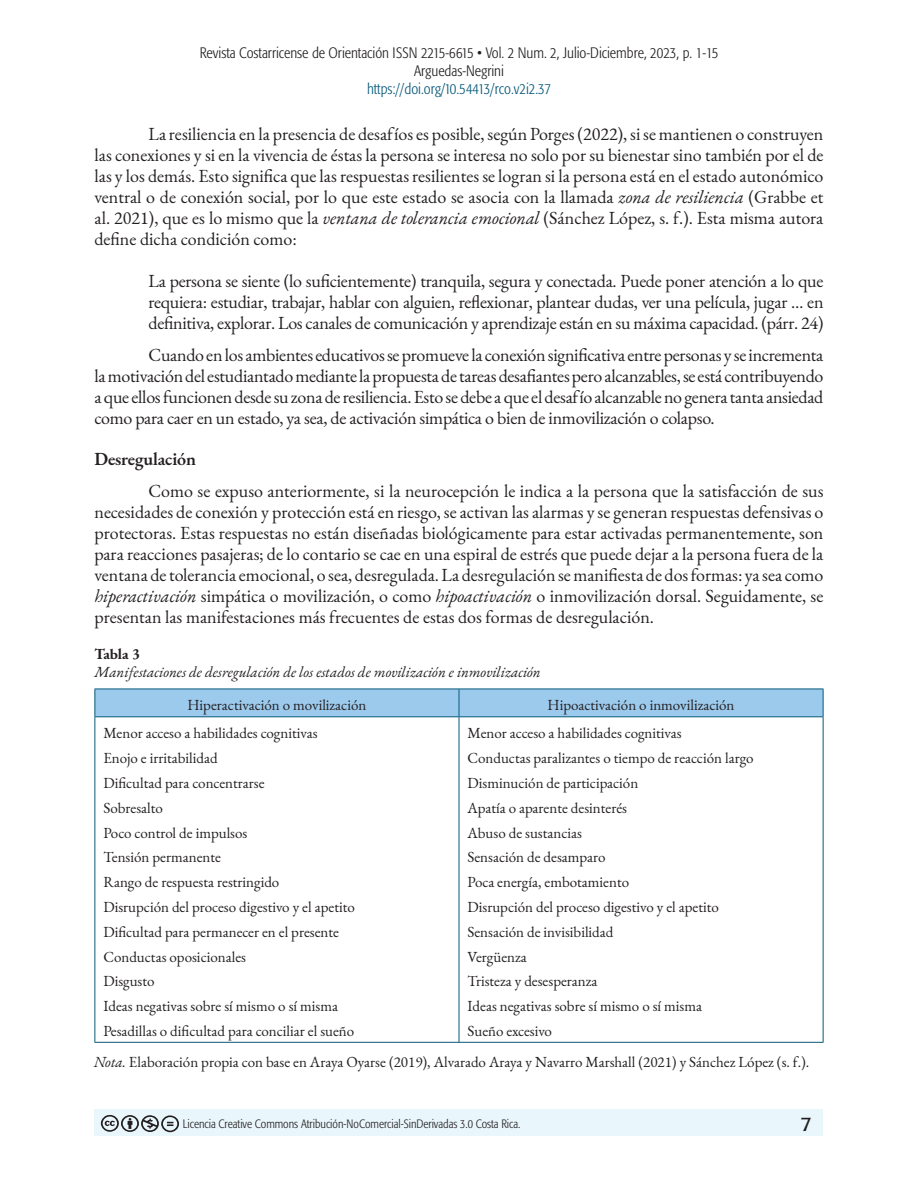
<style>
.page{position:relative;width:918px;height:1188px;background:#fff}
.page>*{position:absolute;margin:0;border:0;box-sizing:border-box;transform-origin:0 0}
.t1{font:19.5px "Formata";color:#231f20}
.TEXTO-CONTINUO{font:18px/21px "EB Garamond";color:#231f20;text-align:justify}
.CITA{font:18px/21px "EB Garamond";letter-spacing:-.015em;color:#231f20;text-align:justify}
.SUB2{font:600 18px "EB Garamond";letter-spacing:-.01em;color:#231f20}
.t2{font:15px "EB Garamond";color:#231f20}
.t3{font:300 condensed 15px/18px "Formata";color:#231f20;text-align:center}
.t4{font:italic 15px "EB Garamond";color:#231f20}
.t5{font:300 condensed 15px "Formata";color:#07597a}
.t6{font:700 15px "EB Garamond";letter-spacing:-.005em;color:#231f20}
.t7{font:300 condensed 12px "Formata";color:#231f20}
.s1{font-style:italic}
</style>
<div class="page">
<div style="left:94px;top:1110px;width:730px;height:26px;background:#e9f6fb"></div>
<svg style="left:101px;top:1115px;width:78px;height:17px"></svg>
<div style="left:94px;top:689px;width:730px;height:27px;background:#9ccaec"></div>
<hr style="left:94px;top:716px;width:365px;height:1px;background:#07597a">
<hr style="left:94px;top:717px;width:1px;height:325px;background:#07597a">
<hr style="left:459px;top:716px;width:365px;height:1px;background:#07597a">
<hr style="left:459px;top:717px;width:1px;height:325px;background:#07597a">
<hr style="left:823px;top:717px;width:1px;height:325px;background:#07597a">
<hr style="left:94px;top:1042px;width:365px;height:1px;background:#07597a">
<hr style="left:459px;top:1042px;width:365px;height:1px;background:#07597a">
<p class="t3" style="left:200px;top:44px;width:520px">Revista Costarricense de Orientación ISSN 2215-6615 • Vol. 2 Num. 2, Julio-Diciembre, 2023, p. 1-15<br>Arguedas-Negrini</p>
<p class="t5" style="left:367px;top:80px;width:185px">https://doi.org/10.54413/rco.v2i2.37</p>
<p class="TEXTO-CONTINUO" style="left:94px;top:123px;width:731px;text-indent:54px">La resiliencia en la presencia de desafíos es posible, según Porges (2022), si se mantienen o construyen las conexiones y si en la vivencia de éstas la persona se interesa no solo por su bienestar sino también por el de las y los demás. Esto significa que las respuestas resilientes se logran si la persona está en el estado autonómico ventral o de conexión social, por lo que este estado se asocia con la llamada <span class="s1">zona de resiliencia</span> (Grabbe et al. 2021), que es lo mismo que la <span class="s1">ventana de tolerancia emocional</span> (Sánchez López, s. f.). Esta misma autora define dicha condición como:</p>
<p class="CITA" style="left:148px;top:271px;width:677px">La persona se siente (lo suficientemente) tranquila, segura y conectada. Puede poner atención a lo que requiera: estudiar, trabajar, hablar con alguien, reflexionar, plantear dudas, ver una película, jugar … en definitiva, explorar. Los canales de comunicación y aprendizaje están en su máxima capacidad. (párr. 24)</p>
<p class="TEXTO-CONTINUO" style="left:94px;top:345px;width:731px;text-indent:54px">Cuando en los ambientes educativos se promueve la conexión significativa entre personas y se incrementa la motivación del estudiantado mediante la propuesta de tareas desafiantes pero alcanzables, se está contribuyendo a que ellos funcionen desde su zona de resiliencia. Esto se debe a que el desafío alcanzable no genera tanta ansiedad como para caer en un estado, ya sea, de activación simpática o bien de inmovilización o colapso.</p>
<p class="SUB2" style="left:94px;top:447px;width:103px">Desregulación</p>
<p class="TEXTO-CONTINUO" style="left:94px;top:480px;width:731px;text-indent:54px">Como se expuso anteriormente, si la neurocepción le indica a la persona que la satisfacción de sus necesidades de conexión y protección está en riesgo, se activan las alarmas y se generan respuestas defensivas o protectoras. Estas respuestas no están diseñadas biológicamente para estar activadas permanentemente, son para reacciones pasajeras; de lo contario se cae en una espiral de estrés que puede dejar a la persona fuera de la ventana de tolerancia emocional, o sea, desregulada. La desregulación se manifiesta de dos formas: ya sea como <span class="s1">hiperactivación</span> simpática o movilización, o como <span class="s1">hipoactivación</span> o inmovilización dorsal. Seguidamente, se presentan las manifestaciones más frecuentes de estas dos formas de desregulación.</p>
<p class="t6" style="left:94px;top:645px;width:47px">Tabla 3</p>
<p class="t4" style="left:94px;top:662px;width:448px">Manifestaciones de desregulación de los estados de movilización e inmovilización</p>
<p class="t2" style="left:187px;top:696px;width:180px">Hiperactivación o movilización</p>
<p class="t2" style="left:548px;top:696px;width:188px">Hipoactivación o inmovilización</p>
<p class="t2" style="left:103px;top:724px;width:216px">Menor acceso a habilidades cognitivas</p>
<p class="t2" style="left:103px;top:748px;width:116px">Enojo e irritabilidad</p>
<p class="t2" style="left:103px;top:773px;width:163px">Dificultad para concentrarse</p>
<p class="t2" style="left:103px;top:798px;width:61px">Sobresalto</p>
<p class="t2" style="left:103px;top:823px;width:146px">Poco control de impulsos</p>
<p class="t2" style="left:103px;top:848px;width:119px">Tensión permanente</p>
<p class="t2" style="left:103px;top:872px;width:178px">Rango de respuesta restringido</p>
<p class="t2" style="left:103px;top:897px;width:253px">Disrupción del proceso digestivo y el apetito</p>
<p class="t2" style="left:103px;top:922px;width:237px">Dificultad para permanecer en el presente</p>
<p class="t2" style="left:103px;top:947px;width:144px">Conductas oposicionales</p>
<p class="t2" style="left:103px;top:972px;width:53px">Disgusto</p>
<p class="t2" style="left:103px;top:996px;width:236px">Ideas negativas sobre sí mismo o sí misma</p>
<p class="t2" style="left:103px;top:1021px;width:252px">Pesadillas o dificultad para conciliar el sueño</p>
<p class="t2" style="left:468px;top:724px;width:216px">Menor acceso a habilidades cognitivas</p>
<p class="t2" style="left:468px;top:748px;width:288px">Conductas paralizantes o tiempo de reacción largo</p>
<p class="t2" style="left:468px;top:773px;width:172px">Disminución de participación</p>
<p class="t2" style="left:468px;top:798px;width:161px">Apatía o aparente desinterés</p>
<p class="t2" style="left:468px;top:823px;width:116px">Abuso de sustancias</p>
<p class="t2" style="left:468px;top:848px;width:139px">Sensación de desamparo</p>
<p class="t2" style="left:468px;top:872px;width:163px">Poca energía, embotamiento</p>
<p class="t2" style="left:468px;top:897px;width:253px">Disrupción del proceso digestivo y el apetito</p>
<p class="t2" style="left:468px;top:922px;width:147px">Sensación de invisibilidad</p>
<p class="t2" style="left:468px;top:947px;width:61px">Vergüenza</p>
<p class="t2" style="left:468px;top:972px;width:132px">Tristeza y desesperanza</p>
<p class="t2" style="left:468px;top:996px;width:236px">Ideas negativas sobre sí mismo o sí misma</p>
<p class="t2" style="left:468px;top:1021px;width:86px">Sueño excesivo</p>
<p class="t2" style="left:94px;top:1052px;width:717px"><span class="s1">Nota.</span> Elaboración propia con base en Araya Oyarse (2019), Alvarado Araya y Navarro Marshall (2021) y Sánchez López (s. f.).</p>
<p class="t7" style="left:183px;top:1117px;width:339px">Licencia Creative Commons Atribución-NoComercial-SinDerivadas 3.0 Costa Rica.</p>
<p class="t1" style="left:801px;top:1112px;width:13px">7</p>
</div>
